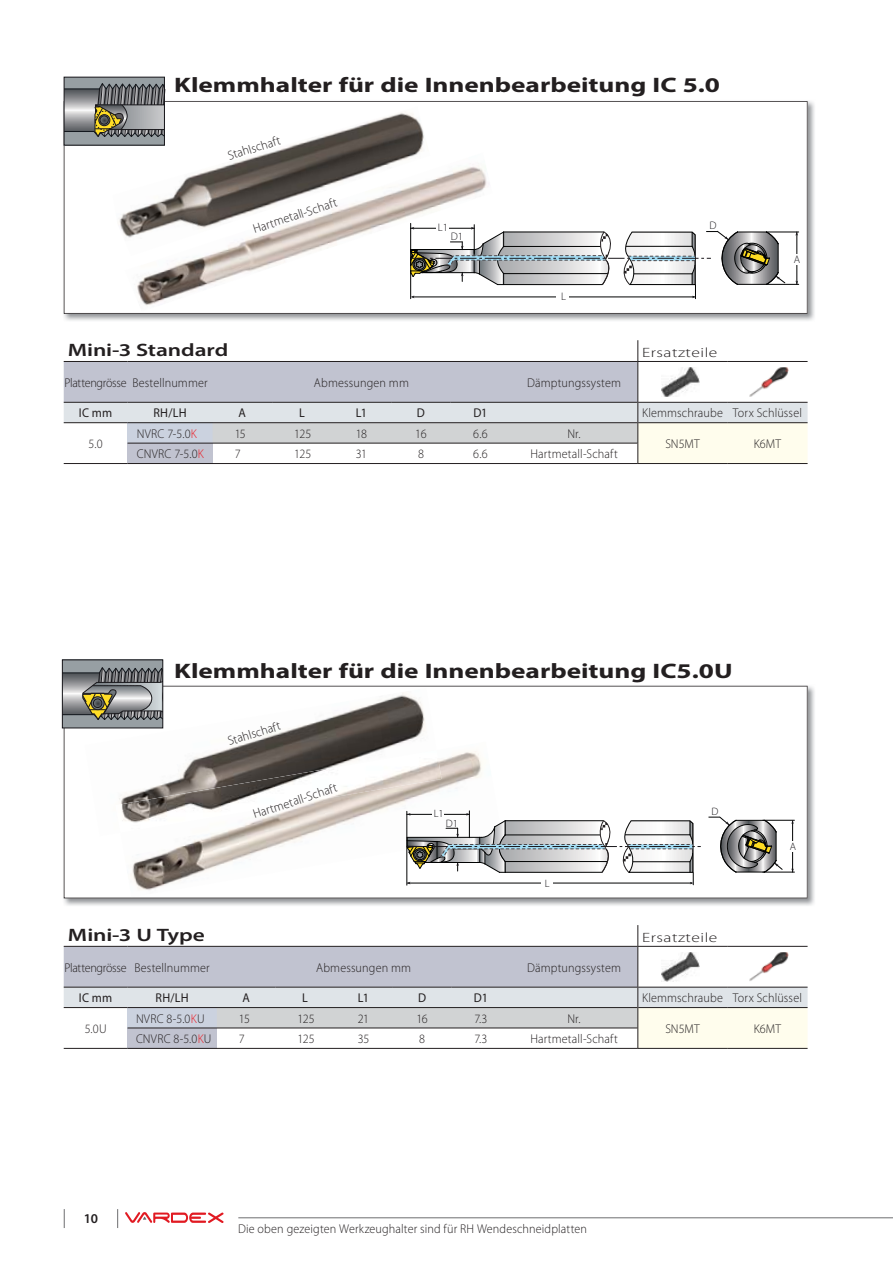
<style>
.page{position:relative;width:893px;height:1263px;background:#fff}
.page>*{position:absolute;margin:0;border:0;box-sizing:border-box;transform-origin:0 0}
.t1{font:700 21px "Myriad Pro";color:#231f20;scale:1.3 1}
.t2{font:600 18px "Myriad Pro";letter-spacing:-.005em;color:#231f20;scale:1.3 1}
.t3{font:300 13.5px "Myriad Pro";letter-spacing:.03em;color:#231f20;scale:1.3 1}
.t4{font:600 13.5px "Myriad Pro";color:#231f20}
.t5{font:300 12.75px "Myriad Pro";letter-spacing:.01em;color:#231f20;scale:.95 1}
.t6{font:12.75px "Myriad Pro";letter-spacing:.015em;color:#231f20;scale:.95 1}
.t7{font:300 10.95px "Myriad Pro";color:#19171b}
.t8{font:300 10.8px "Myriad Pro";color:#19171b}
.s1{color:#ed1c24}
</style>
<div class="page">
<hr style="left:238px;top:1218px;width:655px;height:1px;background:#6d6e70">
<svg style="left:125px;top:1212px;width:99px;height:11px"></svg>
<svg style="left:117px;top:1209px;width:1px;height:19px"></svg>
<svg style="left:64px;top:1209px;width:1px;height:19px"></svg>
<img style="left:62px;top:685px;width:753px;height:221px">
<svg style="left:64px;top:686px;width:743px;height:212px"></svg>
<img style="left:84px;top:688px;width:353px;height:148px">
<img style="left:63px;top:100px;width:752px;height:221px">
<svg style="left:64px;top:101px;width:743px;height:213px"></svg>
<svg style="left:64px;top:340px;width:743px;height:124px"></svg>
<hr style="left:128px;top:1048px;width:510px;height:1px;background:#231f20">
<hr style="left:638px;top:1048px;width:89px;height:1px;background:#231f20">
<hr style="left:727px;top:1048px;width:80px;height:1px;background:#231f20">
<hr style="left:64px;top:1048px;width:63px;height:1px;background:#231f20">
<svg style="left:64px;top:925px;width:743px;height:123px"></svg>
<div style="left:64px;top:77px;width:100px;height:68px;background:#979fa3"></div>
<svg style="left:66px;top:83px;width:97px;height:54px"></svg>
<div style="left:100px;top:116px;width:8px;height:8px;border:1px solid #19181c;border-radius:50%"></div>
<div style="left:64px;top:77px;width:101px;height:69px;border:1px solid #19181c"></div>
<img style="left:662px;top:367px;width:37px;height:30px">
<img style="left:662px;top:952px;width:37px;height:30px">
<img style="left:749px;top:367px;width:39px;height:30px">
<img style="left:749px;top:952px;width:39px;height:30px">
<img style="left:125px;top:152px;width:367px;height:160px">
<img style="left:120px;top:742px;width:382px;height:155px">
<img style="left:116px;top:750px;width:325px;height:83px">
<img style="left:112px;top:106px;width:318px;height:150px">
<div style="left:62px;top:660px;width:101px;height:68px;background:#979fa3"></div>
<svg style="left:64px;top:666px;width:100px;height:55px"></svg>
<div style="left:62px;top:660px;width:101px;height:68px;border:1px solid #19181c"></div>
<hr style="left:766px;top:232px;width:33px;height:1px;background:#010202">
<hr style="left:766px;top:284px;width:33px;height:1px;background:#010202">
<hr style="left:796px;top:232px;width:1px;height:52px;background:#010202">
<svg style="left:795px;top:232px;width:3px;height:4px"></svg>
<div style="left:556px;top:293px;width:13px;height:11px;background:#fff"></div>
<div style="left:791px;top:254px;width:12px;height:11px;background:#fff"></div>
<svg style="left:410px;top:223px;width:375px;height:76px"></svg>
<hr style="left:763px;top:820px;width:31px;height:1px;background:#010202">
<hr style="left:763px;top:872px;width:31px;height:1px;background:#010202">
<hr style="left:792px;top:821px;width:1px;height:51px;background:#010202">
<svg style="left:791px;top:868px;width:3px;height:4px"></svg>
<svg style="left:791px;top:820px;width:3px;height:4px"></svg>
<div style="left:787px;top:841px;width:12px;height:11px;background:#fff"></div>
<svg style="left:708px;top:817px;width:74px;height:56px"></svg>
<div style="left:541px;top:878px;width:12px;height:10px;background:#fff"></div>
<svg style="left:406px;top:811px;width:295px;height:74px"></svg>
<h1 class="t1" style="left:174px;top:77px;width:421px">Klemmhalter für die Innenbearbeitung IC 5.0</h1>
<p class="t5" style="left:227px;top:151px;width:59px;rotate:-17deg">Stahlschaft</p>
<p class="t5" style="left:252px;top:224px;width:93px;rotate:-18deg">Hartmetall-Schaft</p>
<p class="t7" style="left:438px;top:223px;width:12px">L1</p>
<p class="t7" style="left:451px;top:232px;width:14px">D1</p>
<p class="t7" style="left:561px;top:292px;width:6px">L</p>
<p class="t7" style="left:709px;top:222px;width:9px">D</p>
<p class="t7" style="left:794px;top:255px;width:8px">A</p>
<h2 class="t2" style="left:68px;top:343px;width:125px">Mini-3 Standard</h2>
<p class="t3" style="left:642px;top:348px;width:59px">Ersatzteile</p>
<p class="t5" style="left:65px;top:378px;width:152px">Plattengrösse Bestellnummer</p>
<p class="t5" style="left:314px;top:378px;width:101px">Abmessungen mm</p>
<p class="t5" style="left:527px;top:378px;width:100px">Dämptungssystem</p>
<p class="t6" style="left:79px;top:408px;width:37px">IC mm</p>
<p class="t6" style="left:153px;top:408px;width:36px">RH/LH</p>
<p class="t6" style="left:239px;top:408px;width:9px">A</p>
<p class="t6" style="left:299px;top:408px;width:8px">L</p>
<p class="t6" style="left:356px;top:408px;width:13px">L1</p>
<p class="t6" style="left:417px;top:408px;width:10px">D</p>
<p class="t6" style="left:473px;top:408px;width:16px">D1</p>
<p class="t5" style="left:642px;top:408px;width:170px">Klemmschraube Torx Schlüssel</p>
<p class="t5" style="left:89px;top:439px;width:16px">5.0</p>
<p class="t5" style="left:137px;top:429px;width:65px">NVRC 7-5.0<span class="s1">K</span></p>
<p class="t5" style="left:235px;top:429px;width:13px">15</p>
<p class="t5" style="left:294px;top:429px;width:20px">125</p>
<p class="t5" style="left:356px;top:429px;width:13px">18</p>
<p class="t5" style="left:415px;top:429px;width:13px">16</p>
<p class="t5" style="left:473px;top:429px;width:17px">6.6</p>
<p class="t5" style="left:567px;top:429px;width:15px">Nr.</p>
<p class="t5" style="left:665px;top:439px;width:38px">SN5MT</p>
<p class="t5" style="left:754px;top:439px;width:30px">K6MT</p>
<p class="t5" style="left:137px;top:449px;width:72px">CNVRC 7-5.0<span class="s1">K</span></p>
<p class="t5" style="left:235px;top:449px;width:8px">7</p>
<p class="t5" style="left:294px;top:449px;width:20px">125</p>
<p class="t5" style="left:356px;top:449px;width:13px">31</p>
<p class="t5" style="left:418px;top:449px;width:8px">8</p>
<p class="t5" style="left:473px;top:449px;width:17px">6.6</p>
<p class="t5" style="left:530px;top:449px;width:94px">Hartmetall-Schaft</p>
<h1 class="t1" style="left:174px;top:663px;width:431px">Klemmhalter für die Innenbearbeitung IC5.0U</h1>
<p class="t5" style="left:227px;top:737px;width:59px;rotate:-17deg">Stahlschaft</p>
<p class="t5" style="left:252px;top:810px;width:93px;rotate:-18deg">Hartmetall-Schaft</p>
<p class="t8" style="left:434px;top:810px;width:12px">L1</p>
<p class="t8" style="left:446px;top:819px;width:14px">D1</p>
<p class="t8" style="left:545px;top:879px;width:6px">L</p>
<p class="t8" style="left:711px;top:807px;width:8px">D</p>
<p class="t8" style="left:790px;top:842px;width:8px">A</p>
<h2 class="t2" style="left:68px;top:928px;width:107px">Mini-3 U Type</h2>
<p class="t3" style="left:642px;top:932px;width:59px">Ersatzteile</p>
<p class="t5" style="left:65px;top:962px;width:154px">Plattengrösse Bestellnummer</p>
<p class="t5" style="left:316px;top:962px;width:101px">Abmessungen mm</p>
<p class="t5" style="left:527px;top:962px;width:100px">Dämptungssystem</p>
<p class="t6" style="left:79px;top:993px;width:37px">IC mm</p>
<p class="t6" style="left:156px;top:993px;width:36px">RH/LH</p>
<p class="t6" style="left:242px;top:993px;width:9px">A</p>
<p class="t6" style="left:302px;top:993px;width:8px">L</p>
<p class="t6" style="left:358px;top:993px;width:13px">L1</p>
<p class="t6" style="left:418px;top:993px;width:10px">D</p>
<p class="t6" style="left:474px;top:993px;width:16px">D1</p>
<p class="t5" style="left:642px;top:993px;width:170px">Klemmschraube Torx Schlüssel</p>
<p class="t5" style="left:85px;top:1024px;width:25px">5.0U</p>
<p class="t5" style="left:136px;top:1013px;width:74px">NVRC 8-5.0<span class="s1">K</span>U</p>
<p class="t5" style="left:239px;top:1013px;width:13px">15</p>
<p class="t5" style="left:298px;top:1013px;width:20px">125</p>
<p class="t5" style="left:358px;top:1013px;width:13px">21</p>
<p class="t5" style="left:417px;top:1013px;width:13px">16</p>
<p class="t5" style="left:474px;top:1013px;width:15px">7.3</p>
<p class="t5" style="left:567px;top:1013px;width:15px">Nr.</p>
<p class="t5" style="left:665px;top:1024px;width:38px">SN5MT</p>
<p class="t5" style="left:754px;top:1024px;width:30px">K6MT</p>
<p class="t5" style="left:136px;top:1034px;width:81px">CNVRC 8-5.0<span class="s1">K</span>U</p>
<p class="t5" style="left:239px;top:1034px;width:8px">7</p>
<p class="t5" style="left:298px;top:1034px;width:20px">125</p>
<p class="t5" style="left:358px;top:1034px;width:14px">35</p>
<p class="t5" style="left:419px;top:1034px;width:8px">8</p>
<p class="t5" style="left:474px;top:1034px;width:15px">7.3</p>
<p class="t5" style="left:530px;top:1034px;width:93px">Hartmetall-Schaft</p>
<p class="t4" style="left:84px;top:1213px;width:16px">10</p>
<p class="t5" style="left:238px;top:1224px;width:369px">Die oben gezeigten Werkzeughalter sind für RH Wendeschneidplatten</p>
</div>
